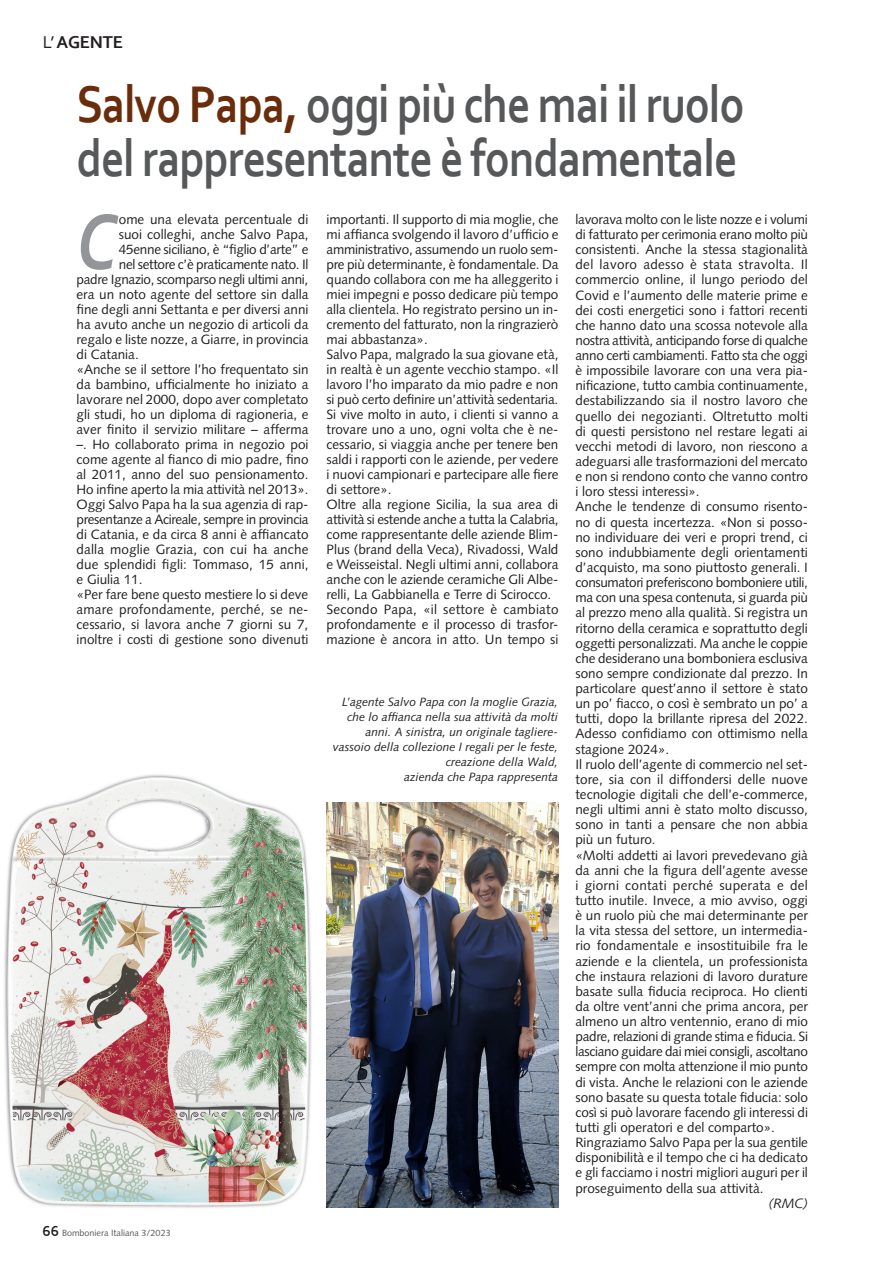
<style>
.page{position:relative;width:893px;height:1263px;background:#fff}
.page>*{position:absolute;margin:0;border:0;box-sizing:border-box;transform-origin:0 0}
.t1{font:italic 700 82.35px "Corbel";color:#939598;scale:.85 1}
.t2{font:700 54px "Corbel";letter-spacing:-.025em;color:#57585a;scale:.85 1}
.t3{font:700 18px "Corbel";letter-spacing:-.01em;color:#231f20}
.t4{font:13.5px/15.1px "Syntax LT Std";color:#231f20;text-align:justify}
.t5{font:13.5px "Syntax LT Std";letter-spacing:-.02em;color:#231f20}
.t6{font:13.5px "Syntax LT Std";letter-spacing:-.025em;color:#231f20}
.t7{font:italic 13.5px "Syntax LT Std";color:#231f20}
.t8{font:italic 12px/15px "Syntax LT Std";color:#231f20;text-align:right}
.t9{font:9px "Syntax LT Std";color:#57585a}
.s1{font-weight:400}
.s2{color:#6a2d0c}
.s3{font-family:"Corbel";font-weight:700;font-size:15px;color:#231f20}
</style>
<div class="page">
<img style="left:4px;top:774px;width:308px;height:434px">
<img style="left:326px;top:803px;width:232px;height:405px">
<p class="t3" style="left:43px;top:31px;width:82px"><span class="s1">L’</span> AGENTE</p>
<p class="t2" style="left:77px;top:71px;width:788px"><span class="s2">Salvo Papa,</span> oggi più che mai il ruolo</p>
<p class="t2" style="left:77px;top:125px;width:779px">del rappresentante è fondamentale</p>
<p class="t1" style="left:77px;top:191px;width:49px">C</p>
<p class="t4" style="left:119px;top:212px;width:191px">ome una elevata percentuale di</p>
<p class="t4" style="left:575px;top:212px;width:234px">lavorava molto con le liste nozze e i volumi di fatturato per cerimonia erano molto più consistenti. Anche la stessa stagionalità del lavoro adesso è stata stravolta. Il commercio online, il lungo periodo del Covid e l’aumento delle materie prime e dei costi energetici sono i fattori recenti che hanno dato una scossa notevole alla nostra attività, anticipando forse di qualche anno certi cambiamenti. Fatto sta che oggi è impossibile lavorare con una vera pia&shy;nificazione, tutto cambia continuamente, destabilizzando sia il nostro lavoro che quello dei negozianti. Oltretutto molti di questi persistono nel restare legati ai vecchi metodi di lavoro, non riescono a adeguarsi alle trasformazioni del mercato e non si rendono conto che vanno contro i loro stessi interessi».</p>
<p class="t4" style="left:575px;top:499px;width:234px">Anche le tendenze di consumo risento&shy;no di questa incertezza. «Non si posso&shy;no individuare dei veri e propri trend, ci sono indubbiamente degli orientamenti d’acquisto, ma sono piuttosto generali. I consumatori preferiscono bomboniere utili, ma con una spesa contenuta, si guarda più al prezzo meno alla qualità. Si registra un ritorno della ceramica e soprattutto degli oggetti personalizzati. Ma anche le coppie che desiderano una bomboniera esclusiva sono sempre condizionate dal prezzo. In particolare quest’anno il settore è stato un po’ fiacco, o così è sembrato un po’ a tutti, dopo la brillante ripresa del 2022.<br>Adesso confidiamo con ottimismo nella stagione 2024».</p>
<p class="t4" style="left:575px;top:756px;width:234px">Il ruolo dell’agente di commercio nel set&shy;tore, sia con il diffondersi delle nuove tecnologie digitali che dell’e-commerce, negli ultimi anni è stato molto discusso, sono in tanti a pensare che non abbia più un futuro.</p>
<p class="t4" style="left:575px;top:847px;width:234px">«Molti addetti ai lavori prevedevano già da anni che la figura dell’agente avesse i giorni contati perché superata e del tutto inutile. Invece, a mio avviso, oggi è un ruolo più che mai determinante per la vita stessa del settore, un intermedia&shy;rio fondamentale e insostituibile fra le aziende e la clientela, un professionista che instaura relazioni di lavoro durature basate sulla fiducia reciproca. Ho clienti da oltre vent’anni che prima ancora, per almeno un altro ventennio, erano di mio padre, relazioni di grande stima e fiducia. Si lasciano guidare dai miei consigli, ascoltano sempre con molta attenzione il mio punto di vista. Anche le relazioni con le aziende sono basate su questa totale fiducia: solo così si può lavorare facendo gli interessi di tutti gli operatori e del comparto».</p>
<p class="t4" style="left:575px;top:1135px;width:234px">Ringraziamo Salvo Papa per la sua gentile disponibilità e il tempo che ci ha dedicato e gli facciamo i nostri migliori auguri per il proseguimento della sua attività.</p>
<p class="t7" style="left:769px;top:1195px;width:40px">(RMC)</p>
<p class="t4" style="left:326px;top:212px;width:234px">importanti. Il supporto di mia moglie, che mi affianca svolgendo il lavoro d’ufficio e amministrativo, assumendo un ruolo sem&shy;pre più determinante, è fondamentale. Da quando collabora con me ha alleggerito i miei impegni e posso dedicare più tempo alla clientela. Ho registrato persino un in&shy;cremento del fatturato, non la ringrazierò mai abbastanza».</p>
<p class="t4" style="left:326px;top:347px;width:234px">Salvo Papa, malgrado la sua giovane età, in realtà è un agente vecchio stampo. «Il lavoro l’ho imparato da mio padre e non si può certo definire un’attività sedentaria.<br>Si vive molto in auto, i clienti si vanno a trovare uno a uno, ogni volta che è ne&shy;cessario, si viaggia anche per tenere ben saldi i rapporti con le aziende, per vedere i nuovi campionari e partecipare alle fiere di settore».</p>
<p class="t4" style="left:326px;top:497px;width:234px">Oltre alla regione Sicilia, la sua area di attività si estende anche a tutta la Calabria, come rappresentante delle aziende Blim-Plus (brand della Veca), Rivadossi, Wald e Weisseistal. Negli ultimi anni, collabora anche con le aziende ceramiche Gli Albe&shy;relli, La Gabbianella e Terre di Scirocco.</p>
<p class="t4" style="left:326px;top:602px;width:234px">Secondo Papa, «il settore è cambiato profondamente e il processo di trasfor&shy;mazione è ancora in atto. Un tempo si</p>
<p class="t4" style="left:119px;top:227px;width:191px">suoi colleghi, anche Salvo Papa,</p>
<p class="t5" style="left:119px;top:241px;width:191px">45enne siciliano, è “figlio d’arte” e</p>
<p class="t6" style="left:119px;top:256px;width:191px">nel settore c’è praticamente nato. Il</p>
<p class="t5" style="left:77px;top:271px;width:233px">padre Ignazio, scomparso negli ultimi anni,</p>
<p class="t4" style="left:77px;top:287px;width:233px">era un noto agente del settore sin dalla</p>
<p class="t4" style="left:77px;top:302px;width:233px">fine degli anni Settanta e per diversi anni</p>
<p class="t4" style="left:77px;top:317px;width:233px">ha avuto anche un negozio di articoli da</p>
<p class="t4" style="left:77px;top:332px;width:234px">regalo e liste nozze, a Giarre, in provincia</p>
<p class="t4" style="left:77px;top:347px;width:64px">di Catania.</p>
<p class="t4" style="left:77px;top:362px;width:234px">«Anche se il settore l’ho frequentato sin da bambino, ufficialmente ho iniziato a lavorare nel 2000, dopo aver completato gli studi, ho un diploma di ragioneria, e aver finito il servizio militare – afferma –. Ho collaborato prima in negozio poi come agente al fianco di mio padre, fino al 2011, anno del suo pensionamento.<br>Ho infine aperto la mia attività nel 2013».</p>
<p class="t4" style="left:77px;top:497px;width:234px">Oggi Salvo Papa ha la sua agenzia di rap&shy;presentanze a Acireale, sempre in provincia di Catania, e da circa 8 anni è affiancato dalla moglie Grazia, con cui ha anche due splendidi figli: Tommaso, 15 anni, e Giulia 11.</p>
<p class="t4" style="left:77px;top:587px;width:233px">«Per fare bene questo mestiere lo si deve amare profondamente, perché, se ne&shy;cessario, si lavora anche 7 giorni su 7, inoltre i costi di gestione sono divenuti</p>
<p class="t8" style="left:333px;top:694px;width:227px">L’agente Salvo Papa con la moglie Grazia, che lo affianca nella sua attività da molti anni. A sinistra, un originale tagliere&shy;vassoio della collezione I regali per le feste, creazione della Wald,</p>
<p class="t8" style="left:404px;top:769px;width:156px">azienda che Papa rappresenta</p>
<p class="t9" style="left:43px;top:1227px;width:130px"><span class="s3">66</span> Bomboniera Italiana 3/2023</p>
</div>
